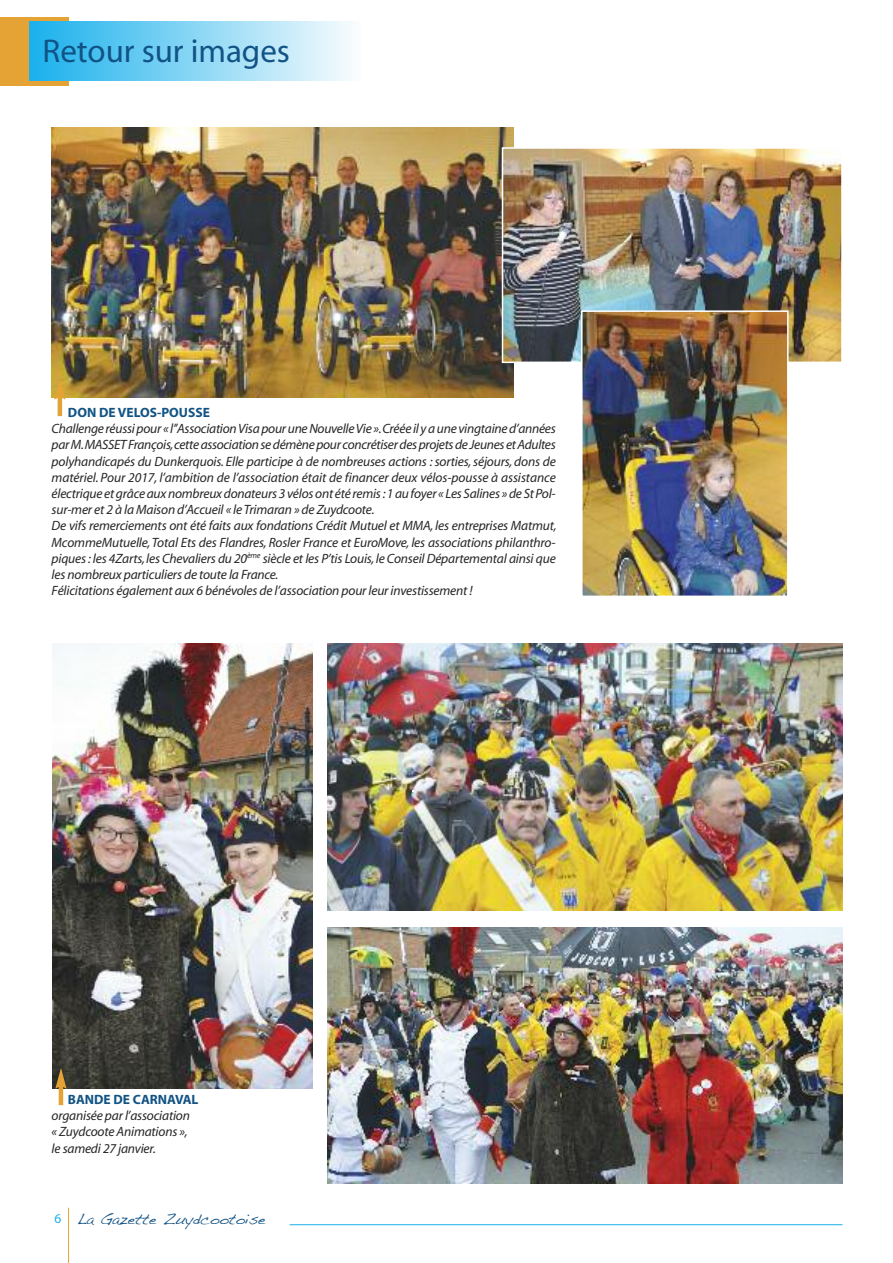
<style>
.page{position:relative;width:893px;height:1263px;background:#fff}
.page>*{position:absolute;margin:0;border:0;box-sizing:border-box;transform-origin:0 0}
.t1{font:33px "Myriad";color:#115385}
.t2{font:15px "Handwriting Dakota";color:#115385}
.t3{font:italic 13.5px/16.2px "Myriad";letter-spacing:-.015em;color:#272526}
.t4{font:700 13.5px "Myriad";color:#115385}
.s1{font-family:"Myriad";font-size:13.5px;color:#1ab1ed}
</style>
<div class="page">
<div style="left:0;top:17px;width:68px;height:68px;background:#e4a334"></div>
<div style="left:30px;top:21px;width:331px;height:60px;background:linear-gradient(to right,#1ab1ed,#fbfdfe)"></div>
<hr style="left:290px;top:1224px;width:552px;height:1px;background:#1ab1ed">
<hr style="left:68px;top:1208px;width:1px;height:55px;background:#e4a334">
<img style="left:52px;top:644px;width:260px;height:445px">
<img style="left:327px;top:644px;width:515px;height:267px">
<img style="left:327px;top:927px;width:515px;height:256px">
<img style="left:51px;top:128px;width:463px;height:269px">
<hr style="left:58px;top:396px;width:4px;height:20px;background:#e4a334">
<svg style="left:54px;top:379px;width:12px;height:21px"></svg>
<hr style="left:59px;top:1085px;width:4px;height:20px;background:#e4a334">
<svg style="left:55px;top:1068px;width:12px;height:21px"></svg>
<img style="left:505px;top:150px;width:335px;height:210px">
<div style="left:502px;top:147px;width:341px;height:216px;border:2px solid #fff"></div>
<img style="left:584px;top:313px;width:202px;height:281px">
<div style="left:581px;top:310px;width:208px;height:287px;border:2px solid #fff"></div>
<h1 class="t1" style="left:43px;top:38px;width:249px">Retour sur images</h1>
<p class="t4" style="left:68px;top:407px;width:143px">DON DE VELOS-POUSSE</p>
<p class="t3" style="left:52px;top:422px;width:506px">Challenge réussipour « l’’AssociationVisapouruneNouvelleVie ».Créée il yaune vingtained’années parM.MASSETFrançois,cetteassociationsedémènepour concrétiserdesprojetsde Jeunes etAdultes polyhandicapés du Dunkerquois. Elle participe à de nombreuses actions : sorties, séjours, dons de matériel. Pour 2017, l’ambition de l’association était de financer deux vélos-pousse à assistance électrique etgrâceauxnombreuxdonateurs3vélosont été remis:1aufoyer « Les Salines »de StPol&shy;sur-mer et 2 à la Maison d’Accueil « leTrimaran » de Zuydcoote.<br>De vifs remerciements ont été faits aux fondations Crédit Mutuel et MMA, les entreprises Matmut, McommeMutuelle,Total Ets des Flandres, Rosler France et EuroMove, les associations philanthro&shy;piques : les 4Zarts,les Chevaliers du 20<sup>ème</sup> siècle et les P’tis Louis,le Conseil Départemental ainsi que les nombreux particuliers de toute la France.<br>Félicitations également aux 6 bénévoles de l’association pour leur investissement !</p>
<p class="t4" style="left:68px;top:1094px;width:132px">BANDE DE CARNAVAL</p>
<p class="t3" style="left:52px;top:1109px;width:140px">organisée par l’association « Zuydcoote Animations », le samedi 27 janvier.</p>
<p class="t2" style="left:55px;top:1210px;width:212px"><span class="s1">6</span> La Gazette Zuydcootoise</p>
</div>
